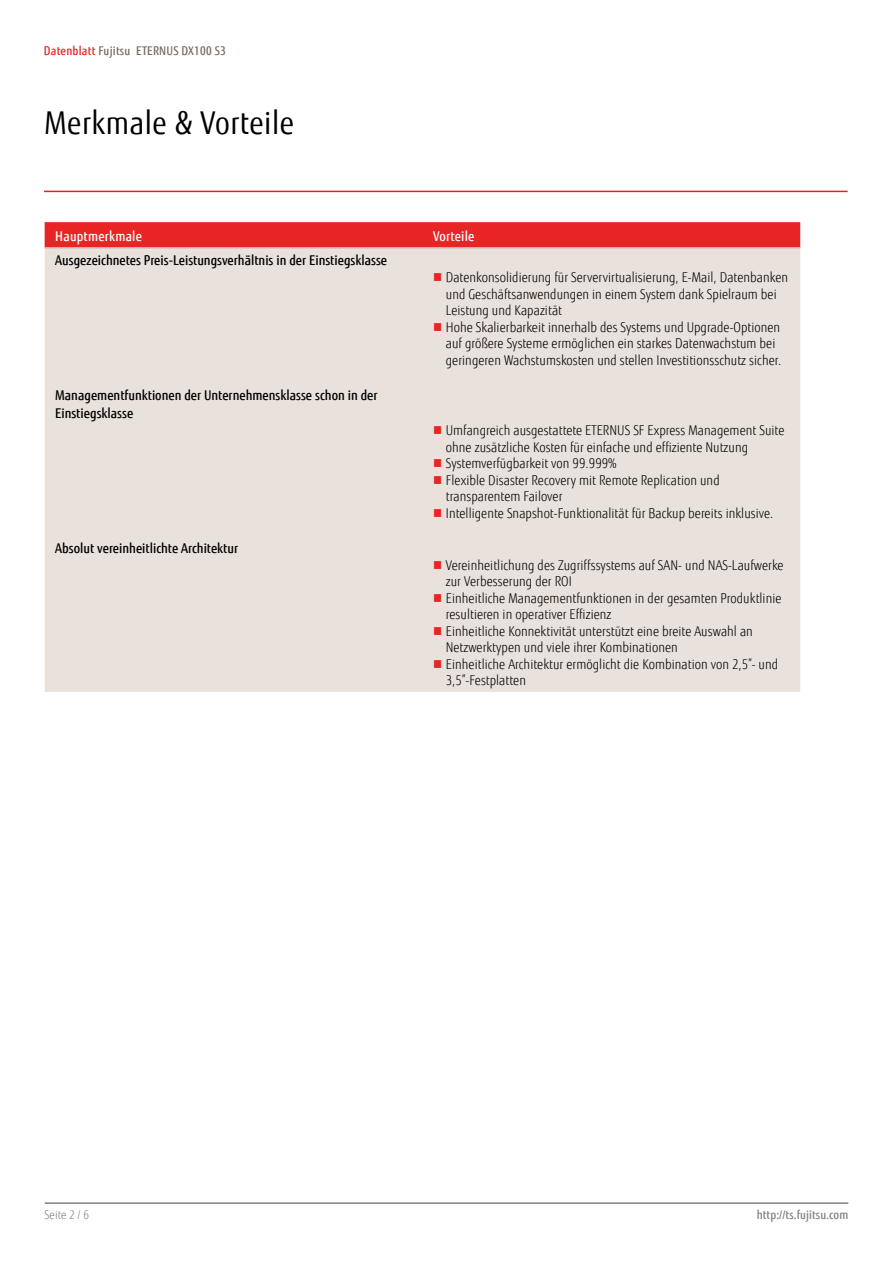
<style>
.page{position:relative;width:893px;height:1263px;background:#fff}
.page>*{position:absolute;margin:0;border:0;box-sizing:border-box;transform-origin:0 0}
.t1{font:31.5px "Fujitsu Sans";letter-spacing:.02em;color:#000;scale:.9 1}
.t2{font:300 13.5px/16.5px "Fujitsu Sans";letter-spacing:.005em;color:#000;scale:.9 1}
.t3{font:500 13.5px/18px "Fujitsu Sans";color:#000;scale:.9 1}
.t4{font:500 13.5px "Fujitsu Sans";letter-spacing:.02em;color:#fff;scale:.9 1}
.t5{font:500 12px "Fujitsu Sans";letter-spacing:.02em;color:#79695e;scale:.9 1}
.t6{font:500 12px "Fujitsu Sans";letter-spacing:.005em;color:#818280;scale:.9 1}
.t7{font:300 12px "Fujitsu Sans";letter-spacing:.005em;color:#818280;scale:.9 1}
.s1{color:#e92425}
</style>
<div class="page">
<hr style="left:45px;top:1202px;width:803px;height:2px;background:#818280">
<div style="left:45px;top:222px;width:755px;height:25px;background:#e92425"></div>
<div style="left:45px;top:249px;width:755px;height:443px;background:#e9e1db"></div>
<hr style="left:45px;top:247px;width:377px;height:2px;background:#c9bbb0">
<hr style="left:422px;top:247px;width:378px;height:2px;background:#c9bbb0">
<hr style="left:44px;top:191px;width:804px;height:1px;background:#ed1d24">
<svg style="left:434px;top:273px;width:7px;height:8px"></svg>
<svg style="left:434px;top:323px;width:7px;height:8px"></svg>
<svg style="left:434px;top:426px;width:7px;height:8px"></svg>
<svg style="left:434px;top:459px;width:7px;height:8px"></svg>
<svg style="left:434px;top:476px;width:7px;height:8px"></svg>
<svg style="left:434px;top:509px;width:7px;height:7px"></svg>
<svg style="left:434px;top:561px;width:7px;height:8px"></svg>
<svg style="left:434px;top:594px;width:7px;height:8px"></svg>
<svg style="left:434px;top:627px;width:7px;height:8px"></svg>
<svg style="left:434px;top:660px;width:7px;height:8px"></svg>
<p class="t5" style="left:44px;top:43px;width:204px"><span class="s1">Datenblatt</span> Fujitsu ETERNUS DX100 S3</p>
<h1 class="t1" style="left:45px;top:104px;width:279px">Merkmale &amp; Vorteile</h1>
<p class="t4" style="left:55px;top:228px;width:98px">Hauptmerkmale</p>
<p class="t4" style="left:433px;top:228px;width:48px">Vorteile</p>
<p class="t3" style="left:55px;top:251px;width:370px">Ausgezeichnetes Preis-Leistungsverhältnis in der Einstiegsklasse</p>
<p class="t2" style="left:446px;top:269px;width:382px">Datenkonsolidierung für Servervirtualisierung, E-Mail, Datenbanken und Geschäftsanwendungen in einem System dank Spielraum bei Leistung und Kapazität<br>Hohe Skalierbarkeit innerhalb des Systems und Upgrade-Optionen auf größere Systeme ermöglichen ein starkes Datenwachstum bei geringeren Wachstumskosten und stellen Investitionsschutz sicher.</p>
<p class="t3" style="left:55px;top:386px;width:360px">Managementfunktionen der Unternehmensklasse schon in der<br>Einstiegsklasse</p>
<p class="t2" style="left:446px;top:422px;width:378px">Umfangreich ausgestattete ETERNUS SF Express Management Suite ohne zusätzliche Kosten für einfache und effiziente Nutzung Systemverfügbarkeit von 99.999%<br>Flexible Disaster Recovery mit Remote Replication und transparentem Failover<br>Intelligente Snapshot-Funktionalität für Backup bereits inklusive.</p>
<p class="t3" style="left:55px;top:539px;width:205px">Absolut vereinheitlichte Architektur</p>
<p class="t2" style="left:446px;top:557px;width:377px">Vereinheitlichung des Zugriffssystems auf SAN- und NAS-Laufwerke zur Verbesserung der ROI<br>Einheitliche Managementfunktionen in der gesamten Produktlinie resultieren in operativer Effizienz<br>Einheitliche Konnektivität unterstützt eine breite Auswahl an Netzwerktypen und viele ihrer Kombinationen<br>Einheitliche Architektur ermöglicht die Kombination von 2,5”- und 3,5”-Festplatten</p>
<p class="t7" style="left:45px;top:1208px;width:51px">Seite 2 / 6</p>
<p class="t6" style="left:757px;top:1208px;width:103px">http://ts.fujitsu.com</p>
</div>
